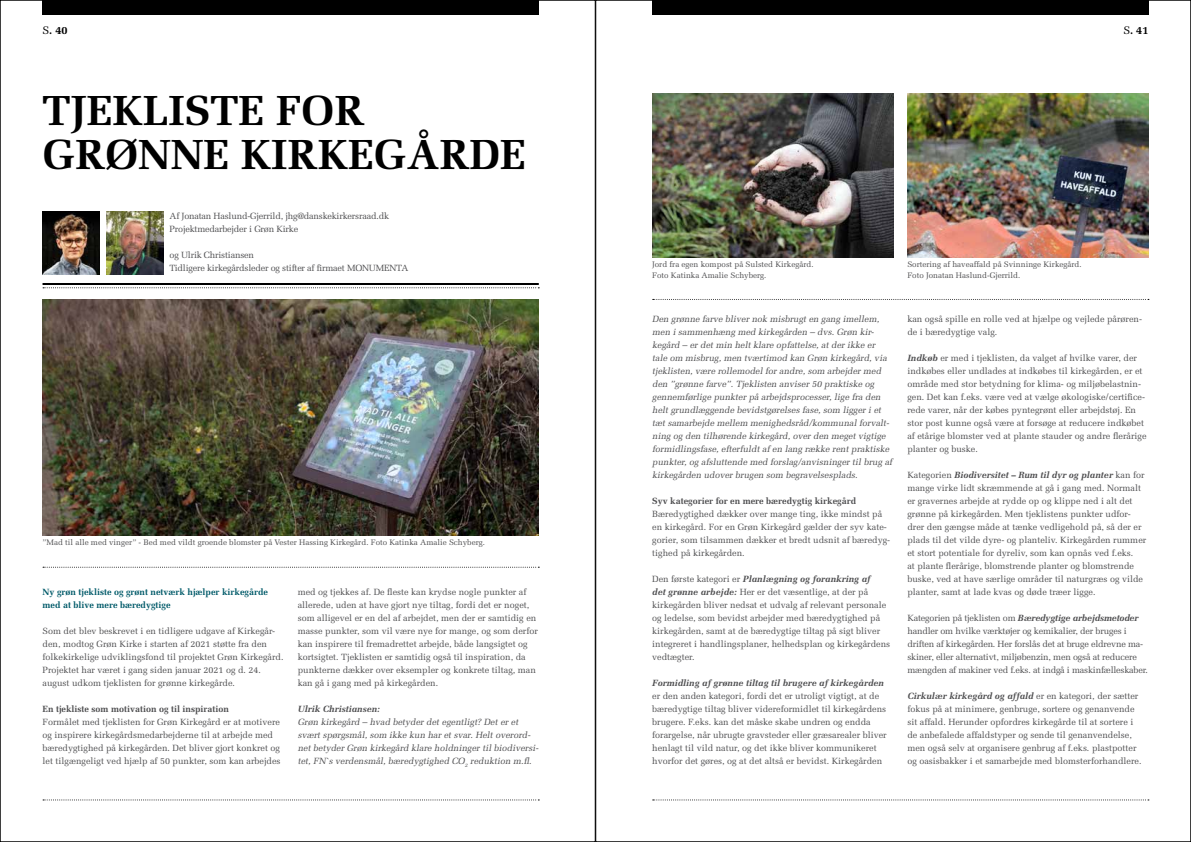
<style>
.page{position:relative;width:1191px;height:842px;background:#fff}
.page>*{position:absolute;margin:0;border:0;box-sizing:border-box;transform-origin:0 0}
.t1{font:700 42px/44px "Melior";color:#000}
.t2{font:700 11px "Melior";color:#000}
.t3{font:9px/13px "Melior";color:#4d4d4f}
.t4{font:italic 9px/13px "Melior";color:#4d4d4f}
.t5{font:9px/13px "Melior";letter-spacing:-.02em;color:#4d4d4f}
.t6{font:700 9px "Melior";color:#4d4d4f}
.t7{font:700 9px/13px "Melior";color:#005a69}
.t8{font:italic 700 9px "Melior";color:#4d4d4f}
.t9{font:8px/11px "Melior";color:#4d4d4f}
.s1{font-weight:400}
.s2{font-weight:700;font-style:italic}
</style>
<div class="page">
<div style="left:43px;top:0;width:496px;height:14px;background:#000"></div>
<svg style="left:43px;top:799px;width:496px;height:1px"></svg>
<div style="left:652px;top:0;width:496px;height:14px;background:#000"></div>
<svg style="left:652px;top:799px;width:497px;height:1px"></svg>
<svg style="left:652px;top:299px;width:497px;height:1px"></svg>
<svg style="left:43px;top:567px;width:496px;height:1px"></svg>
<hr style="left:43px;top:283px;width:496px;height:2px;background:#000">
<svg style="left:43px;top:287px;width:496px;height:1px"></svg>
<img style="left:43px;top:300px;width:496px;height:235px">
<img style="left:652px;top:94px;width:241px;height:163px">
<img style="left:907px;top:94px;width:241px;height:163px">
<img style="left:43px;top:212px;width:56px;height:62px">
<img style="left:106px;top:212px;width:57px;height:62px">
<p class="t2" style="left:43px;top:23px;width:27px"><span class="s1">S</span>. 40</p>
<p class="t2" style="left:1123px;top:23px;width:27px"><span class="s1">S</span>. 41</p>
<h1 class="t1" style="left:43px;top:88px;width:485px">TJEKLISTE FOR<br>GRØNNE KIRKEGÅRDE</h1>
<p class="t5" style="left:170px;top:209px;width:221px">Af Jonatan Haslund-Gjerrild, jhg@danskekirkersraad.dk<br>Projektmedarbejder i Grøn Kirke</p>
<p class="t5" style="left:170px;top:248px;width:240px">og Ulrik Christiansen<br>Tidligere kirkegårdsleder og stifter af firmaet MONUMENTA</p>
<p class="t9" style="left:43px;top:536px;width:444px">”Mad til alle med vinger” - Bed med vildt groende blomster på Vester Hassing Kirkegård. Foto Katinka Amalie Schyberg.</p>
<p class="t7" style="left:43px;top:585px;width:227px">Ny grøn tjekliste og grønt netværk hjælper kirkegårde med at blive mere bæredygtige</p>
<p class="t3" style="left:43px;top:624px;width:242px">Som det blev beskrevet i en tidligere udgave af Kirkegår&shy;den, modtog Grøn Kirke i starten af 2021 støtte fra den folkekirkelige udviklingsfond til projektet Grøn Kirkegård.<br>Projektet har været i gang siden januar 2021 og d. 24. august udkom tjeklisten for grønne kirkegårde.</p>
<p class="t6" style="left:43px;top:703px;width:188px">En tjekliste som motivation og til inspiration</p>
<p class="t3" style="left:43px;top:715px;width:240px">Formålet med tjeklisten for Grøn Kirkegård er at motivere og inspirere kirkegårdsmedarbejderne til at arbejde med bæredygtighed på kirkegården. Det bliver gjort konkret og let tilgængeligt ved hjælp af 50 punkter, som kan arbejdes</p>
<p class="t3" style="left:298px;top:585px;width:242px">med og tjekkes af. De fleste kan krydse nogle punkter af allerede, uden at have gjort nye tiltag, fordi det er noget, som alligevel er en del af arbejdet, men der er samtidig en masse punkter, som vil være nye for mange, og som derfor kan inspirere til fremadrettet arbejde, både langsigtet og kortsigtet. Tjeklisten er samtidig også til inspiration, da punkterne dækker over eksempler og konkrete tiltag, man kan gå i gang med på kirkegården.</p>
<p class="t8" style="left:298px;top:703px;width:84px">Ulrik Christiansen:</p>
<p class="t4" style="left:298px;top:715px;width:244px">Grøn kirkegård – hvad betyder det egentligt? Det er et svært spørgsmål, som ikke kun har et svar. Helt overord&shy;net betyder Grøn kirkegård klare holdninger til biodiversi&shy;tet, FN`s verdensmål, bæredygtighed CO<sub>2</sub> reduktion m.fl.</p>
<p class="t9" style="left:652px;top:259px;width:163px">Jord fra egen kompost på Sulsted Kirkegård.<br>Foto Katinka Amalie Schyberg.</p>
<p class="t9" style="left:907px;top:259px;width:176px">Sortering af haveaffald på Svinninge Kirkegård.<br>Foto Jonatan Haslund-Gjerrild.</p>
<p class="t4" style="left:652px;top:312px;width:241px">Den grønne farve bliver nok misbrugt en gang imellem, men i sammenhæng med kirkegården – dvs. Grøn kir&shy;kegård – er det min helt klare opfattelse, at der ikke er tale om misbrug, men tværtimod kan Grøn kirkegård, via tjeklisten, være rollemodel for andre, som arbej der med den ”grønne farve”. Tj eklisten anviser 50 praktiske og gennemførlige punkter på arbej dsprocesser, lige fra den helt grundlæggende bevidstgørelses fase, som ligger i et tæt samarbej de mellem menighedsråd/kommunal forvalt&shy;ning og den tilhørende kirkegård, over den meget vigtige formidlingsfase, efterfuldt af en lang række rent praktiske punkter, og afsluttende med forslag/anvisninger til brug af kirkegården udover brugen som begravelsesplads.</p>
<p class="t6" style="left:652px;top:496px;width:205px">Syv kategorier for en mere bæredygtig kirkegård</p>
<p class="t3" style="left:652px;top:507px;width:240px">Bæredygtighed dækker over mange ting, ikke mindst på en kirkegård. For en Grøn Kirkegård gælder der syv kate&shy;gorier, som tilsammen dækker et bredt udsnit af bæredyg&shy;tighed på kirkegården.</p>
<p class="t3" style="left:652px;top:572px;width:239px">Den første kategori er <span class="s2">Planlægning og forankring af<br>det grønne arbejde:</span> Her er det væsentlige, at der på kirkegården bliver nedsat et udvalg af relevant personale og ledelse, som bevidst arbejder med bæredygtighed på kirkegården, samt at de bæredygtige tiltag på sigt bliver integreret i handlingsplaner, helhedsplan og kirkegårdens vedtægter.</p>
<p class="t8" style="left:652px;top:678px;width:233px">Formidling af grønne tiltag til brugere af kirkegården</p>
<p class="t3" style="left:652px;top:689px;width:236px">er den anden kategori, fordi det er utroligt vigtigt, at de bæredygtige tiltag bliver videreformidlet til kirkegårdens brugere. F.eks. kan det måske skabe undren og endda forargelse, når ubrugte gravsteder eller græsarealer bliver henlagt til vild natur, og det ikke bliver kommunikeret hvorfor det gøres, og at det altså er bevidst. Kirkegården</p>
<p class="t3" style="left:907px;top:312px;width:236px">kan også spille en rolle ved at hjælpe og vejlede pårøren&shy;de i bæredygtige valg.</p>
<p class="t3" style="left:907px;top:351px;width:240px"><span class="s2">Indkøb</span> er med i tjeklisten, da valget af hvilke varer, der indkøbes eller undlades at indkøbes til kirkegården, er et område med stor betydning for klima- og miljøbelastnin&shy;gen. Det kan f.eks. være ved at vælge økologiske/certifice&shy;rede varer, når der købes pyntegrønt eller arbejdstøj. En stor post kunne også være at forsøge at reducere indkøbet af etårige blomster ved at plante stauder og andre flerårige planter og buske.</p>
<p class="t3" style="left:907px;top:468px;width:240px">Kategorien <span class="s2">Biodiversitet – Rum til dyr og planter</span> kan for mange virke lidt skræmmende at gå i gang med. Normalt er gravernes arbejde at rydde op og klippe ned i alt det grønne på kirkegården. Men tjeklistens punkter udfor&shy;drer den gængse måde at tænke vedligehold på, så der er plads til det vilde dyre- og planteliv. Kirkegården rummer et stort potentiale for dyreliv, som kan opnås ved f.eks.<br>at plante flerårige, blomstrende planter og blomstrende buske, ved at have særlige områder til naturgræs og vilde planter, samt at lade kvas og døde træer ligge.</p>
<p class="t5" style="left:907px;top:611px;width:242px">Kategorien på tjeklisten om <span class="s2">Bæredygtige arbejdsmetoder </span>handler om hvilke værktøjer og kemikalier, der bruges i driften af kirkegården. Her forslås det at bruge eldrevne ma&shy;skiner, eller alternativt, miljøbenzin, men også at reducere mængden af makiner ved f.eks. at indgå i maskinfælleskaber.</p>
<p class="t3" style="left:907px;top:689px;width:236px"><span class="s2">Cirkulær kirkegård og affald</span> er en kategori, der sætter fokus på at minimere, genbruge, sortere og genanvende sit affald. Herunder opfordres kirkegårde til at sortere i de anbefalede affaldstyper og sende til genanvendelse, men også selv at organisere genbrug af f.eks. plastpotter og oasisbakker i et samarbejde med blomsterforhandlere.</p>
</div>
